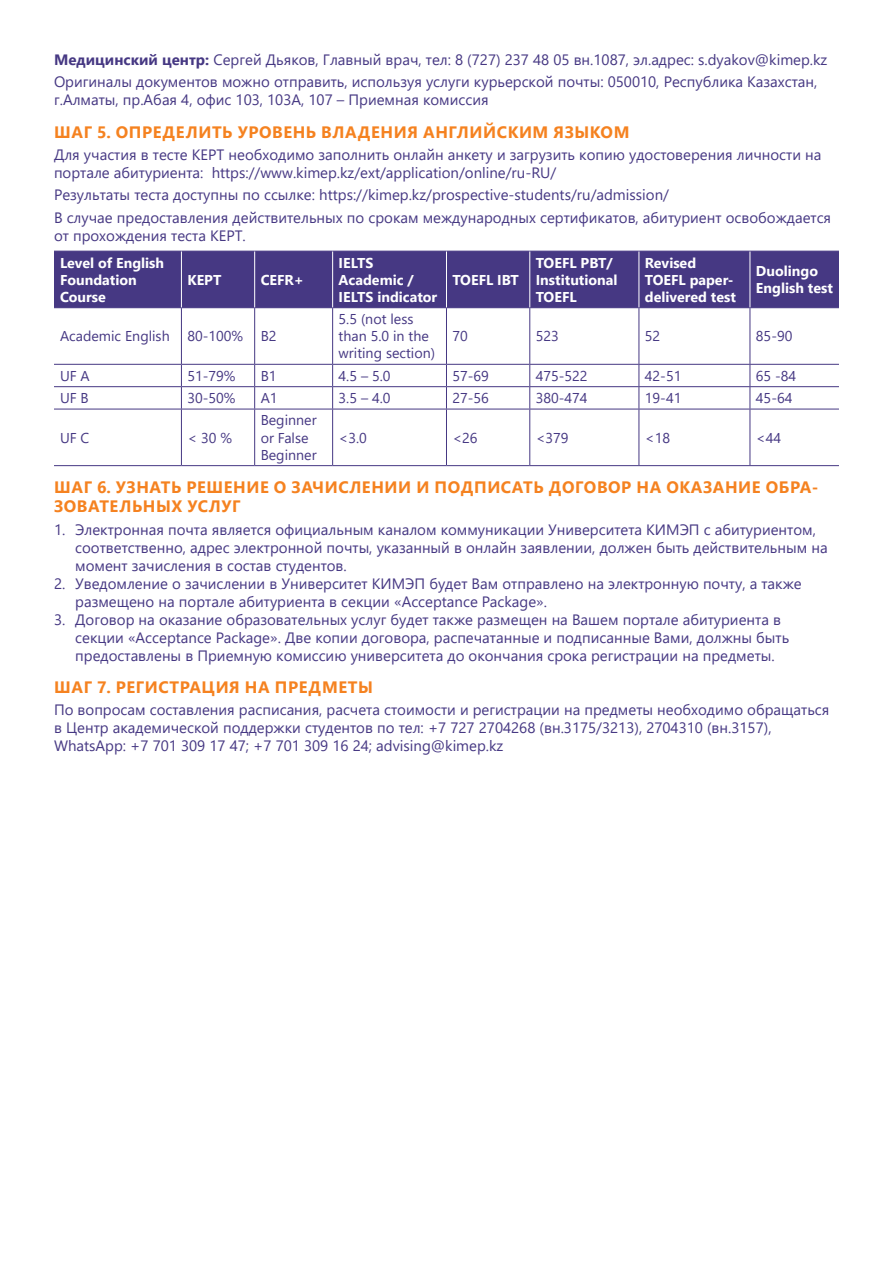
<style>
.page{position:relative;width:893px;height:1263px;background:#fff}
.page>*{position:absolute;margin:0;border:0;box-sizing:border-box;transform-origin:0 0}
.pod{font:700 16.5px/19.8px "Segoe UI";letter-spacing:.035em;color:#f58220}
.osn{font:15px/18px "Segoe UI";color:#463883}
.osn-2{font:14.25px/17.1px "Segoe UI";color:#463883}
.osn-3{font:700 14.25px/17.1px "Segoe UI";color:#fff}
.s1{font-weight:700}
</style>
<div class="page">
<div style="left:54px;top:252px;width:785px;height:55px;background:#463883"></div>
<hr style="left:54px;top:251px;width:127px;height:1px;background:#463883">
<hr style="left:181px;top:251px;width:74px;height:1px;background:#463883">
<hr style="left:255px;top:251px;width:78px;height:1px;background:#463883">
<hr style="left:333px;top:251px;width:113px;height:1px;background:#463883">
<hr style="left:446px;top:251px;width:84px;height:1px;background:#463883">
<hr style="left:530px;top:251px;width:109px;height:1px;background:#463883">
<hr style="left:639px;top:251px;width:111px;height:1px;background:#463883">
<hr style="left:750px;top:251px;width:89px;height:1px;background:#463883">
<hr style="left:54px;top:307px;width:127px;height:1px;background:#463883">
<hr style="left:181px;top:307px;width:74px;height:1px;background:#463883">
<hr style="left:181px;top:308px;width:1px;height:56px;background:#463883">
<hr style="left:255px;top:307px;width:78px;height:1px;background:#463883">
<hr style="left:254px;top:308px;width:1px;height:56px;background:#463883">
<hr style="left:333px;top:307px;width:113px;height:1px;background:#463883">
<hr style="left:332px;top:308px;width:1px;height:56px;background:#463883">
<hr style="left:446px;top:307px;width:84px;height:1px;background:#463883">
<hr style="left:446px;top:308px;width:1px;height:56px;background:#463883">
<hr style="left:530px;top:307px;width:109px;height:1px;background:#463883">
<hr style="left:529px;top:308px;width:1px;height:56px;background:#463883">
<hr style="left:639px;top:307px;width:111px;height:1px;background:#463883">
<hr style="left:639px;top:308px;width:1px;height:56px;background:#463883">
<hr style="left:750px;top:307px;width:89px;height:1px;background:#463883">
<hr style="left:750px;top:308px;width:1px;height:56px;background:#463883">
<hr style="left:54px;top:364px;width:127px;height:1px;background:#463883">
<hr style="left:181px;top:364px;width:74px;height:1px;background:#463883">
<hr style="left:255px;top:364px;width:78px;height:1px;background:#463883">
<hr style="left:333px;top:364px;width:113px;height:1px;background:#463883">
<hr style="left:446px;top:364px;width:84px;height:1px;background:#463883">
<hr style="left:530px;top:364px;width:109px;height:1px;background:#463883">
<hr style="left:639px;top:364px;width:111px;height:1px;background:#463883">
<hr style="left:750px;top:364px;width:89px;height:1px;background:#463883">
<hr style="left:54px;top:386px;width:127px;height:1px;background:#463883">
<hr style="left:181px;top:386px;width:74px;height:1px;background:#463883">
<svg style="left:181px;top:365px;width:1px;height:44px"></svg>
<hr style="left:255px;top:386px;width:78px;height:1px;background:#463883">
<svg style="left:254px;top:365px;width:1px;height:44px"></svg>
<hr style="left:333px;top:386px;width:113px;height:1px;background:#463883">
<svg style="left:332px;top:365px;width:1px;height:44px"></svg>
<hr style="left:446px;top:386px;width:84px;height:1px;background:#463883">
<svg style="left:446px;top:365px;width:1px;height:44px"></svg>
<hr style="left:530px;top:386px;width:109px;height:1px;background:#463883">
<svg style="left:529px;top:365px;width:1px;height:44px"></svg>
<hr style="left:639px;top:386px;width:111px;height:1px;background:#463883">
<svg style="left:639px;top:365px;width:1px;height:44px"></svg>
<hr style="left:750px;top:386px;width:89px;height:1px;background:#463883">
<svg style="left:750px;top:365px;width:1px;height:44px"></svg>
<hr style="left:54px;top:409px;width:127px;height:1px;background:#463883">
<hr style="left:181px;top:409px;width:74px;height:1px;background:#463883">
<hr style="left:181px;top:409px;width:1px;height:56px;background:#463883">
<hr style="left:255px;top:409px;width:78px;height:1px;background:#463883">
<hr style="left:254px;top:409px;width:1px;height:56px;background:#463883">
<hr style="left:333px;top:409px;width:113px;height:1px;background:#463883">
<hr style="left:332px;top:409px;width:1px;height:56px;background:#463883">
<hr style="left:446px;top:409px;width:84px;height:1px;background:#463883">
<hr style="left:446px;top:409px;width:1px;height:56px;background:#463883">
<hr style="left:530px;top:409px;width:109px;height:1px;background:#463883">
<hr style="left:529px;top:409px;width:1px;height:56px;background:#463883">
<hr style="left:639px;top:409px;width:111px;height:1px;background:#463883">
<hr style="left:639px;top:409px;width:1px;height:56px;background:#463883">
<hr style="left:750px;top:409px;width:89px;height:1px;background:#463883">
<hr style="left:750px;top:409px;width:1px;height:56px;background:#463883">
<hr style="left:54px;top:465px;width:127px;height:1px;background:#463883">
<hr style="left:181px;top:465px;width:74px;height:1px;background:#463883">
<hr style="left:255px;top:465px;width:78px;height:1px;background:#463883">
<hr style="left:333px;top:465px;width:113px;height:1px;background:#463883">
<hr style="left:446px;top:465px;width:84px;height:1px;background:#463883">
<hr style="left:530px;top:465px;width:109px;height:1px;background:#463883">
<hr style="left:639px;top:465px;width:111px;height:1px;background:#463883">
<hr style="left:750px;top:465px;width:89px;height:1px;background:#463883">
<hr style="left:181px;top:251px;width:1px;height:56px;background:#fff">
<hr style="left:254px;top:251px;width:1px;height:56px;background:#fff">
<hr style="left:332px;top:251px;width:1px;height:56px;background:#fff">
<hr style="left:446px;top:251px;width:1px;height:56px;background:#fff">
<hr style="left:529px;top:251px;width:1px;height:56px;background:#fff">
<hr style="left:639px;top:251px;width:1px;height:56px;background:#fff">
<hr style="left:750px;top:251px;width:1px;height:56px;background:#fff">
<p class="osn" style="left:54px;top:49px;width:775px"><span class="s1">Медицинский центр:</span> Сергей Дьяков, Главный врач, тел: 8 (727) 237 48 05 вн.1087, эл.адрес: s.dyakov@kimep.kz</p>
<p class="osn" style="left:54px;top:72px;width:765px">Оригиналы документов можно отправить, используя услуги курьерской почты: 050010, Республика Казахстан, г.Алматы, пр.Абая 4, офис 103, 103А, 107 – Приемная комиссия</p>
<p class="pod" style="left:54px;top:121px;width:577px">ШАГ 5. ОПРЕДЕЛИТЬ УРОВЕНЬ ВЛАДЕНИЯ АНГЛИЙСКИМ ЯЗЫКОМ</p>
<p class="osn" style="left:54px;top:144px;width:769px">Для участия в тесте KEPT необходимо заполнить онлайн анкету и загрузить копию удостоверения личности на портале абитуриента: https://www.kimep.kz/ext/application/online/ru-RU/</p>
<p class="osn" style="left:54px;top:185px;width:616px">Результаты теста доступны по ссылке: https://kimep.kz/prospective-students/ru/admission/</p>
<p class="osn" style="left:54px;top:207px;width:779px">В случае предоставления действительных по срокам международных сертификатов, абитуриент освобождается от прохождения теста KEPT.</p>
<p class="osn-3" style="left:60px;top:253px;width:106px">Level of English<br>Foundation<br>Course</p>
<p class="osn-3" style="left:536px;top:253px;width:83px">TOEFL PBT/<br>Institutional<br>TOEFL</p>
<p class="osn-3" style="left:645px;top:253px;width:93px">Revised<br>TOEFL paper&shy;delivered test</p>
<p class="osn-3" style="left:756px;top:261px;width:78px">Duolingo<br>English test</p>
<p class="osn-3" style="left:339px;top:253px;width:100px">IELTS<br>Academic /<br>IELTS indicator</p>
<p class="osn-3" style="left:187px;top:270px;width:35px">KEPT</p>
<p class="osn-3" style="left:261px;top:270px;width:45px">CEFR+</p>
<p class="osn-3" style="left:452px;top:270px;width:68px">TOEFL IBT</p>
<p class="osn-2" style="left:60px;top:326px;width:111px">Academic English</p>
<p class="osn-2" style="left:187px;top:326px;width:57px">80-100%</p>
<p class="osn-2" style="left:261px;top:326px;width:17px">B2</p>
<p class="osn-2" style="left:339px;top:309px;width:98px">5.5 (not less than 5.0 in the writing section)</p>
<p class="osn-2" style="left:452px;top:326px;width:17px">70</p>
<p class="osn-2" style="left:536px;top:326px;width:25px">523</p>
<p class="osn-2" style="left:645px;top:326px;width:17px">52</p>
<p class="osn-2" style="left:756px;top:326px;width:38px">85-90</p>
<p class="osn-2" style="left:60px;top:366px;width:31px">UF A</p>
<p class="osn-2" style="left:187px;top:366px;width:50px">51-79%</p>
<p class="osn-2" style="left:261px;top:366px;width:17px">B1</p>
<p class="osn-2" style="left:339px;top:366px;width:53px">4.5 – 5.0</p>
<p class="osn-2" style="left:452px;top:366px;width:38px">57-69</p>
<p class="osn-2" style="left:536px;top:366px;width:53px">475-522</p>
<p class="osn-2" style="left:645px;top:366px;width:38px">42-51</p>
<p class="osn-2" style="left:756px;top:366px;width:42px">65 -84</p>
<p class="osn-2" style="left:60px;top:388px;width:30px">UF B</p>
<p class="osn-2" style="left:187px;top:388px;width:50px">30-50%</p>
<p class="osn-2" style="left:261px;top:388px;width:18px">A1</p>
<p class="osn-2" style="left:339px;top:388px;width:53px">3.5 – 4.0</p>
<p class="osn-2" style="left:452px;top:388px;width:38px">27-56</p>
<p class="osn-2" style="left:536px;top:388px;width:53px">380-474</p>
<p class="osn-2" style="left:645px;top:388px;width:38px">19-41</p>
<p class="osn-2" style="left:756px;top:388px;width:38px">45-64</p>
<p class="osn-2" style="left:60px;top:428px;width:31px">UF C</p>
<p class="osn-2" style="left:187px;top:428px;width:46px">&lt; 30 %</p>
<p class="osn-2" style="left:261px;top:411px;width:58px">Beginner or False<br>Beginner</p>
<p class="osn-2" style="left:339px;top:428px;width:30px">&lt;3.0</p>
<p class="osn-2" style="left:452px;top:428px;width:27px">&lt;26</p>
<p class="osn-2" style="left:536px;top:428px;width:34px">&lt;379</p>
<p class="osn-2" style="left:645px;top:428px;width:27px">&lt;18</p>
<p class="osn-2" style="left:756px;top:428px;width:27px">&lt;44</p>
<p class="pod" style="left:54px;top:475px;width:766px">ШАГ 6. УЗНАТЬ РЕШЕНИЕ О ЗАЧИСЛЕНИИ И ПОДПИСАТЬ ДОГОВОР НА ОКАЗАНИЕ ОБРА-<br>ЗОВАТЕЛЬНЫХ УСЛУГ</p>
<p class="osn" style="left:75px;top:519px;width:754px;text-indent:-21px">1. Электронная почта является официальным каналом коммуникации Университета КИМЭП с абитуриентом, соответственно, адрес электронной почты, указанный в онлайн заявлении, должен быть действительным на момент зачисления в состав студентов.</p>
<p class="osn" style="left:75px;top:573px;width:728px;text-indent:-21px">2. Уведомление о зачислении в Университет КИМЭП будет Вам отправлено на электронную почту, а также размещено на портале абитуриента в секции «Acceptance Package».</p>
<p class="osn" style="left:75px;top:609px;width:715px;text-indent:-21px">3. Договор на оказание образовательных услуг будет также размещен на Вашем портале абитуриента в секции «Acceptance Package». Две копии договора, распечатанные и подписанные Вами, должны быть предоставлены в Приемную комиссию университета до окончания срока регистрации на предметы.</p>
<p class="pod" style="left:54px;top:676px;width:320px">ШАГ 7. РЕГИСТРАЦИЯ НА ПРЕДМЕТЫ</p>
<p class="osn" style="left:54px;top:700px;width:777px">По вопросам составления расписания, расчета стоимости и регистрации на предметы необходимо обращаться в Центр академической поддержки студентов по тел: +7 727 2704268 (вн.3175/3213), 2704310 (вн.3157),<br>WhatsApp: +7 701 309 17 47; +7 701 309 16 24; advising@kimep.kz</p>
</div>
